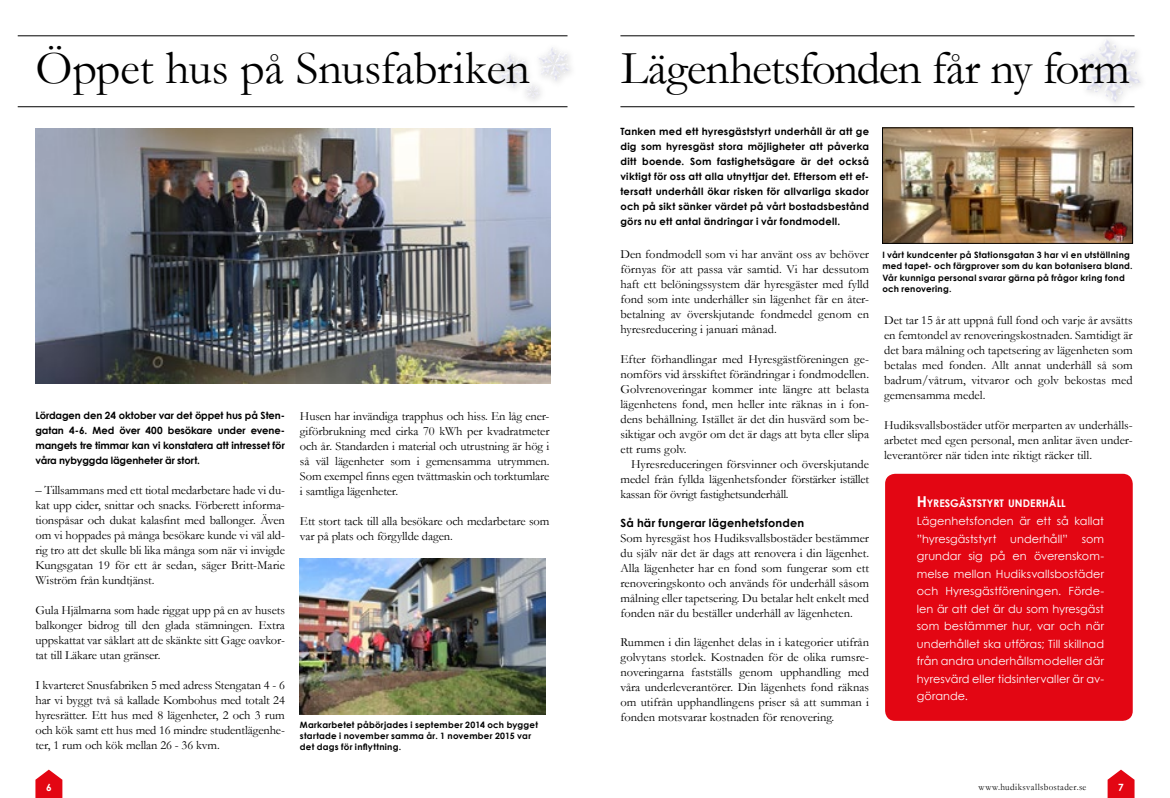
<style>
.page{position:relative;width:1170px;height:798px;background:#fff}
.page>*{position:absolute;margin:0;border:0;box-sizing:border-box;transform-origin:0 0}
.t1{font:47.5px "Garamond";letter-spacing:-.02em;color:#000}
.t2{font:12.5px/15px "Garamond";color:#000;text-align:justify}
.t3{font:11.25px/17.5px "Century Gothic";letter-spacing:.01em;color:#fff;text-align:justify}
.t4{font:700 11.25px "Century Gothic";letter-spacing:.015em;color:#000}
.t5{font:700 10.5px "Century Gothic";letter-spacing:.005em;color:#fff}
.t6{font:700 10px/15px "Century Gothic";letter-spacing:.015em;color:#000;text-align:justify}
.t7{font:700 10px "Century Gothic";color:#fff}
.t8{font:9.62px "Garamond";letter-spacing:.04em;color:#000;scale:.95 1}
.t9{font:700 8.75px/11.2px "Century Gothic";letter-spacing:.025em;color:#000}
.s1{font-size:15px}
</style>
<div class="page">
<div style="left:489px;top:47px;width:46px;height:49px;background:#000;opacity:.15"></div>
<img style="left:504px;top:53px;width:21px;height:17px">
<div style="left:532px;top:41px;width:46px;height:49px;background:#000;opacity:.15"></div>
<img style="left:547px;top:46px;width:20px;height:17px">
<div style="left:519px;top:78px;width:28px;height:29px;background:#000;opacity:.15"></div>
<svg style="left:529px;top:83px;width:10px;height:8px"></svg>
<svg style="left:1107px;top:769px;width:27px;height:28px"></svg>
<svg style="left:35px;top:769px;width:27px;height:28px"></svg>
<div style="left:1075px;top:33px;width:72px;height:77px;background:#000;opacity:.15"></div>
<img style="left:1098px;top:38px;width:37px;height:31px">
<hr style="left:18px;top:106px;width:549px;height:1px;background:#000">
<hr style="left:620px;top:106px;width:514px;height:1px;background:#000">
<hr style="left:18px;top:35px;width:549px;height:1px;background:#000">
<hr style="left:620px;top:35px;width:514px;height:1px;background:#000">
<img style="left:884px;top:130px;width:246px;height:111px">
<img style="left:35px;top:129px;width:515px;height:254px">
<img style="left:300px;top:558px;width:246px;height:156px">
<div style="left:885px;top:473px;width:247px;height:247px;background:#e30613;border-radius:10px"></div>
<img style="left:1110px;top:222px;width:17px;height:18px">
<svg style="left:1103px;top:229px;width:20px;height:13px"></svg>
<h1 class="t1" style="left:35px;top:36px;width:496px">Öppet hus på Snusfabriken</h1>
<h1 class="t1" style="left:621px;top:36px;width:510px">Lägenhetsfonden får ny form</h1>
<p class="t6" style="left:620px;top:123px;width:250px">Tanken med ett hyresgäststyrt underhåll är att ge dig som hyresgäst stora möjligheter att påverka ditt boende. Som fastighetsägare är det också viktigt för oss att alla utnyttjar det. Eftersom ett ef&shy;tersatt underhåll ökar risken för allvarliga skador och på sikt sänker värdet på vårt bostadsbestånd görs nu ett antal ändringar i vår fondmodell.</p>
<p class="t2" style="left:620px;top:246px;width:250px">Den fondmodell som vi har använt oss av behöver förnyas för att passa vår samtid. Vi har dessutom haft ett belöningssystem där hyresgäster med fylld fond som inte underhåller sin lägenhet får en åter&shy;betalning av överskjutande fondmedel genom en hyresreducering i januari månad.</p>
<p class="t2" style="left:620px;top:351px;width:250px">Efter förhandlingar med Hyresgästföreningen ge&shy;nomförs vid årsskiftet förändringar i fondmodellen.<br>Golvrenoveringar kommer inte längre att belasta lägenhetens fond, men heller inte räknas in i fon&shy;dens behållning. Istället är det din husvärd som be&shy;siktigar och avgör om det är dags att byta eller slipa ett rums golv.</p>
<p class="t2" style="left:620px;top:456px;width:250px;text-indent:11px">Hyresreduceringen försvinner och överskjutande medel från fyllda lägenhetsfonder förstärker istället kassan för övrigt fastighetsunderhåll.</p>
<p class="t4" style="left:620px;top:514px;width:185px">Så här fungerar lägenhetsfonden</p>
<p class="t2" style="left:620px;top:530px;width:250px">Som hyresgäst hos Hudiksvallsbostäder bestämmer du själv när det är dags att renovera i din lägenhet.<br>Alla lägenheter har en fond som fungerar som ett renoveringskonto och används för underhåll såsom målning eller tapetsering. Du betalar helt enkelt med fonden när du beställer underhåll av lägenheten.</p>
<p class="t2" style="left:620px;top:633px;width:250px">Rummen i din lägenhet delas in i kategorier utifrån golvytans storlek. Kostnaden för de olika rumsre&shy;noveringarna fastställs genom upphandling med våra underleverantörer. Din lägenhets fond räknas om utifrån upphandlingens priser så att summan i fonden motsvarar kostnaden för renovering.</p>
<p class="t9" style="left:882px;top:249px;width:252px">I vårt kundcenter på Stationsgatan 3 har vi en utställning med tapet- och färgprover som du kan botanisera bland.<br>Vår kunniga personal svarar gärna på frågor kring fond och renovering.</p>
<p class="t2" style="left:884px;top:311px;width:250px">Det tar 15 år att uppnå full fond och varje år avsätts en femtondel av renoveringskostnaden. Samtidigt är det bara målning och tapetsering av lägenheten som betalas med fonden. Allt annat underhåll så som badrum/våtrum, vitvaror och golv bekostas med gemensamma medel.</p>
<p class="t2" style="left:884px;top:416px;width:250px">Hudiksvallsbostäder utför merparten av underhålls&shy;arbetet med egen personal, men anlitar även under&shy;leverantörer när tiden inte riktigt räcker till.</p>
<p class="t6" style="left:35px;top:407px;width:251px">Lördagen den 24 oktober var det öppet hus på Sten&shy;gatan 4-6. Med över 400 besökare under evene&shy;mangets tre timmar kan vi konstatera att intresset för våra nybyggda lägenheter är stort.</p>
<p class="t2" style="left:35px;top:482px;width:251px">– Tillsammans med ett tiotal medarbetare hade vi du&shy;kat upp cider, snittar och snacks. Förberett informa&shy;tionspåsar och dukat kalasfint med ballonger. Även om vi hoppades på många besökare kunde vi väl ald&shy;rig tro att det skulle bli lika många som när vi invigde Kungsgatan 19 för ett år sedan, säger Britt-Marie Wiström från kundtjänst.</p>
<p class="t2" style="left:35px;top:602px;width:251px">Gula Hjälmarna som hade riggat upp på en av husets balkonger bidrog till den glada stämningen. Extra uppskattat var såklart att de skänkte sitt Gage oavkor&shy;tat till Läkare utan gränser.</p>
<p class="t2" style="left:35px;top:677px;width:251px">I kvarteret Snusfabriken 5 med adress Stengatan 4 - 6 har vi byggt två så kallade Kombohus med totalt 24 hyresrätter. Ett hus med 8 lägenheter, 2 och 3 rum och kök samt ett hus med 16 mindre studentlägenhe&shy;ter, 1 rum och kök mellan 26 - 36 kvm.</p>
<p class="t2" style="left:300px;top:408px;width:251px">Husen har invändiga trapphus och hiss. En låg ener&shy;giförbrukning med cirka 70 kWh per kvadratmeter och år. Standarden i material och utrustning är hög i så väl lägenheter som i gemensamma utrymmen.<br>Som exempel finns egen tvättmaskin och torktumlare i samtliga lägenheter.</p>
<p class="t2" style="left:300px;top:513px;width:251px">Ett stort tack till alla besökare och medarbetare som var på plats och förgyllde dagen.</p>
<p class="t5" style="left:916px;top:495px;width:150px"><span class="s1">H</span>YRESGÄSTSTYRT UNDERHÅLL</p>
<p class="t3" style="left:916px;top:512px;width:189px">Lägenhetsfonden är ett så kallat ”hyresgäststyrt underhåll” som grundar sig på en överenskom&shy;melse mellan Hudiksvallsbostäder och Hyresgästföreningen. Förde&shy;len är att det är du som hyresgäst som bestämmer hur, var och när underhållet ska utföras; Till skillnad från andra underhållsmodeller där hyresvärd eller tidsintervaller är av&shy;görande.</p>
<p class="t9" style="left:300px;top:718px;width:239px">Markarbetet påbörjades i september 2014 och bygget startade i november samma år. 1 november 2015 var det dags för inflyttning.</p>
<p class="t7" style="left:46px;top:779px;width:7px">6</p>
<p class="t8" style="left:978px;top:780px;width:115px">www.hudiksvallsbostader.se</p>
<p class="t7" style="left:1118px;top:779px;width:7px">7</p>
</div>
